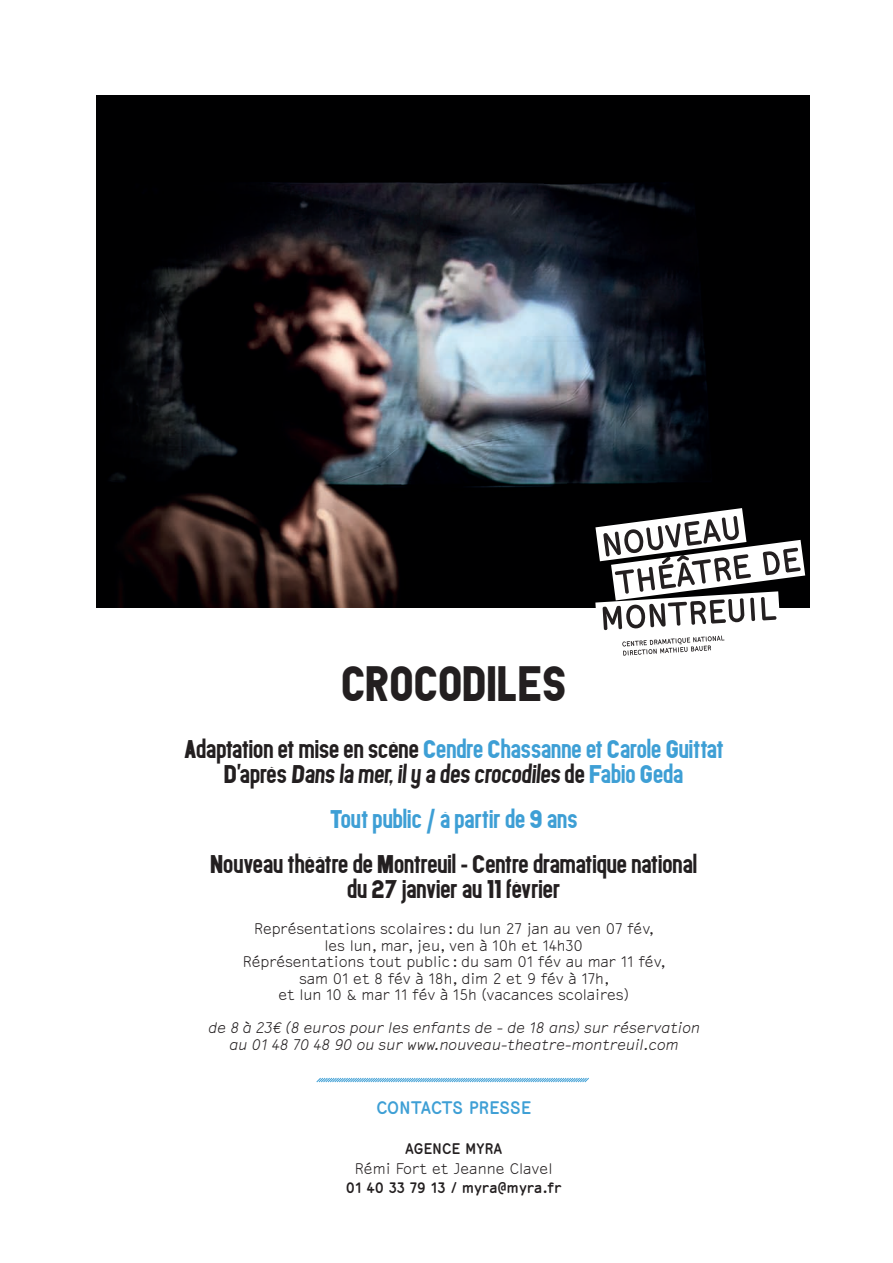
<style>
.page{position:relative;width:893px;height:1263px;background:#fff}
.page>*{position:absolute;margin:0;border:0;box-sizing:border-box;transform-origin:0 0}
.t1{font:49.5px "PDU";color:#231f20}
.t2{font:25.5px/25.5px "PDU";color:#231f20;text-align:center;scale:1.05 1}
.t3{font:25.5px "PDU";color:#3e9fd5;scale:1.05 1}
.t4{font:700 19.5px "Recibo";color:#3e9fd5}
.t5{font:300 16.5px/16.5px "Recibo";letter-spacing:-.01em;color:#231f20;text-align:center}
.t6{font:italic 300 16.5px/16.5px "Recibo";letter-spacing:-.01em;color:#231f20;text-align:center}
.t7{font:700 16.5px "Recibo";color:#231f20}
.s1{color:#3e9fd5}
</style>
<div class="page">
<img style="left:96px;top:96px;width:713px;height:511px">
<svg style="left:595px;top:508px;width:210px;height:148px"></svg>
<svg style="left:316px;top:1077px;width:273px;height:6px"></svg>
<h1 class="t1" style="left:341px;top:649px;width:227px">CROCODILES</h1>
<h2 class="t2" style="left:184px;top:736px;width:516px">Adaptation et mise en scène <span class="s1">Cendre Chassanne et Carole Guittat<br></span>D'après Dans la mer,ily a des crocodiles de <span class="s1">Fabio Geda</span></h2>
<h2 class="t3" style="left:330px;top:801px;width:237px">Tout public / à partir de 9 ans</h2>
<h2 class="t2" style="left:210px;top:851px;width:465px">Nouveau théâtre de Montreuil - Centre dramatique national du 27 janvier au 11 février</h2>
<p class="t5" style="left:243px;top:921px;width:425px">Représentations scolaires: du lun 27 jan au ven 07 fév, les lun, mar, jeu, ven à 10h et 14h30<br>Réprésentations tout public: du sam 01 fév au mar 11 fév, sam 01 et 8 fév à 18h, dim 2 et 9 fév à 17h,<br>et lun 10 &amp; mar 11 fév à 15h (vacances scolaires)</p>
<p class="t6" style="left:208px;top:1020px;width:493px">de 8 à 23€ (8 euros pour les enfants de - de 18 ans) sur réservation au 01 48 70 48 90 ou sur www.nouveau-theatre-montreuil.com</p>
<p class="t4" style="left:376px;top:1097px;width:156px">CONTACTS PRESSE</p>
<p class="t7" style="left:405px;top:1139px;width:99px">AGENCE MYRA</p>
<p class="t5" style="left:355px;top:1160px;width:199px">Rémi Fort et Jeanne Clavel</p>
<p class="t7" style="left:346px;top:1179px;width:217px">01 40 33 79 13 / myra@myra.fr</p>
</div>
